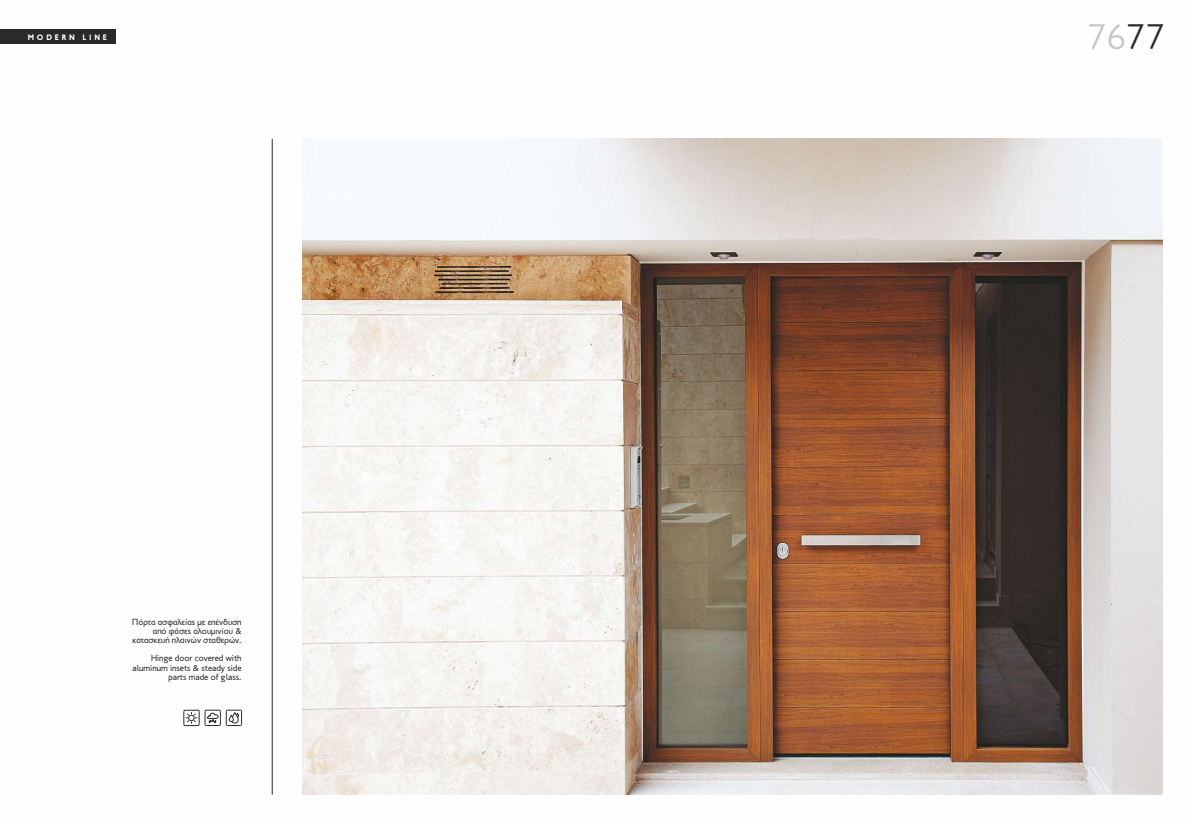
<style>
.page{position:relative;width:1191px;height:823px;background:#fff}
.page>*{position:absolute;margin:0;border:0;box-sizing:border-box;transform-origin:0 0}
.t1{font:300 36px "PF Transport";color:#c5c6c6}
.t2{font:9px/9.2px "PF Transport";color:#2b2a29;text-align:right}
.t3{font:900 8px "PF Transport";letter-spacing:.35em;color:#fefefe}
.s1{color:#2b2a29}
</style>
<div class="page">
<div style="left:0;top:30px;width:116px;height:14px;background:#2b2a29"></div>
<img style="left:302px;top:139px;width:860px;height:655px">
<svg style="left:183px;top:709px;width:59px;height:16px"></svg>
<hr style="left:272px;top:139px;width:1px;height:655px;background:#2b2a29">
<p class="t3" style="left:28px;top:34px;width:81px">MODERN LINE</p>
<h1 class="t1" style="left:1087px;top:22px;width:79px">76<span class="s1">77</span></h1>
<p class="t2" style="left:132px;top:617px;width:111px">Πόρτα ασφαλείας µε επένδυση από φάσες αλουµινίου &amp; κατασκευή πλαινών σταθερών.</p>
<p class="t2" style="left:132px;top:654px;width:111px">Hinge door covered with aluminum insets &amp; steady side parts made of glass.</p>
</div>
